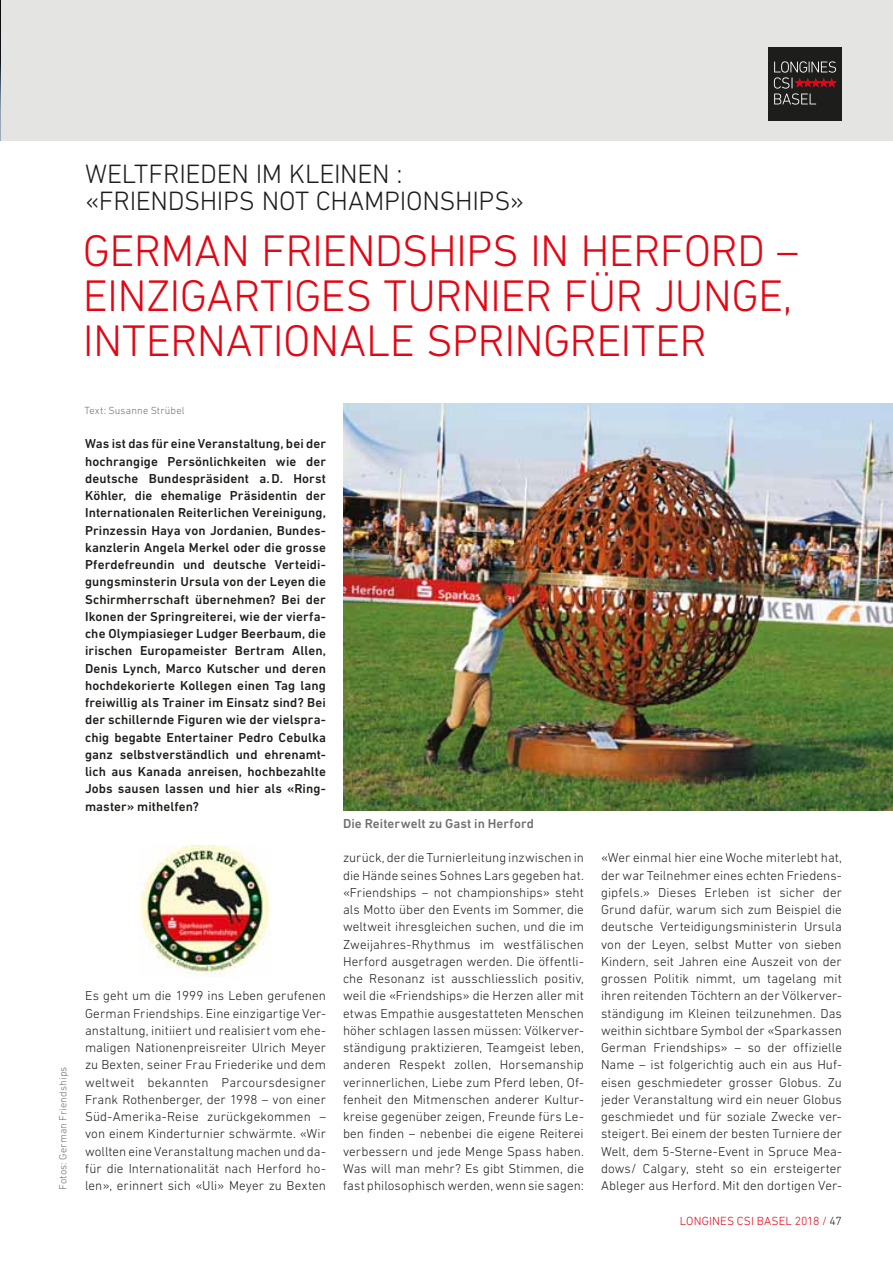
<style>
.page{position:relative;width:893px;height:1263px;background:#fff}
.page>*{position:absolute;margin:0;border:0;box-sizing:border-box;transform-origin:0 0}
.t1{font:300 45px/45px "DIN Next LT Pro";letter-spacing:-.015em;color:#e30614}
.t2{font:300 27px/27px "DIN Next LT Pro";letter-spacing:-.01em;color:#1d1d1b}
.t3{font:300 13.2px/17.2px "DIN Next LT Pro";letter-spacing:.005em;color:#1d1d1b;text-align:justify}
.t4{font:500 13.2px/17.2px "DIN Next LT Pro";letter-spacing:.01em;color:#1d1d1b;text-align:justify}
.t5{font:500 13.2px "DIN Next LT Pro";letter-spacing:.01em;color:#6f6f6e}
.t6{font:300 12px "DIN Next LT Pro";letter-spacing:.01em;color:#e30614}
.t7{font:300 10.5px "DIN Next LT Pro";letter-spacing:.015em;color:#6f6f6e}
.s1{color:#1d1d1b}
</style>
<div class="page">
<div style="left:0;top:0;width:893px;height:140px;background:#e4e4e3"></div>
<div style="left:768px;top:47px;width:74px;height:74px;background:#1d1d1b"></div>
<svg style="left:774px;top:61px;width:62px;height:44px"></svg>
<img style="left:0;top:0;width:1px;height:999px">
<img style="left:138px;top:845px;width:132px;height:132px">
<img style="left:343px;top:404px;width:550px;height:406px">
<h2 class="t2" style="left:85px;top:163px;width:441px">WELTFRIEDEN IM KLEINEN : «FRIENDSHIPS NOT CHAMPIONSHIPS»</h2>
<h1 class="t1" style="left:83px;top:233px;width:717px">GERMAN FRIENDSHIPS IN HERFORD –<br>EINZIGARTIGES TURNIER FÜR JUNGE,<br>INTERNATIONALE SPRINGREITER</h1>
<p class="t7" style="left:85px;top:407px;width:102px">Text: Susanne Strübel</p>
<p class="t4" style="left:85px;top:436px;width:242px">Was ist das für eine Veranstaltung, bei der hochrangige Persönlichkeiten wie der deutsche Bundespräsident a. D. Horst Köhler, die ehemalige Präsidentin der Internationalen Reiterlichen Vereinigung, Prinzessin Haya von Jordanien, Bundes&shy;kanzlerin Angela Merkel oder die grosse Pferdefreundin und deutsche Verteidi&shy;gungsminsterin Ursula von der Leyen die Schirmherrschaft übernehmen? Bei der Ikonen der Springreiterei, wie der vierfa&shy;che Olympiasieger Ludger Beerbaum, die irischen Europameister Bertram Allen, Denis Lynch, Marco Kutscher und deren hochdekorierte Kollegen einen Tag lang freiwillig als Trainer im Einsatz sind? Bei der schillernde Figuren wie der vielspra&shy;chig begabte Entertainer Pedro Cebulka ganz selbstverständlich und ehrenamt&shy;lich aus Kanada anreisen, hochbezahlte Jobs sausen lassen und hier als «Ring&shy;master» mithelfen?</p>
<p class="t7" style="left:59px;top:1190px;width:125px;rotate:-90deg">Fotos: German Friendships</p>
<p class="t3" style="left:85px;top:988px;width:242px">Es geht um die 1999 ins Leben gerufenen German Friendships. Eine einzigartige Ver&shy;anstaltung, initiiert und realisiert vom ehe&shy;maligen Nationenpreisreiter Ulrich Meyer zu Bexten, seiner Frau Friederike und dem weltweit bekannten Parcoursdesigner Frank Rothenberger, der 1998 – von einer Süd-Amerika-Reise zurückgekommen – von einem Kinderturnier schwärmte. «Wir wollten eine Veranstaltung machen und da&shy;für die Internationalität nach Herford ho&shy;len», erinnert sich «Uli» Meyer zu Bexten</p>
<p class="t5" style="left:343px;top:819px;width:193px">Die Reiterwelt zu Gast in Herford</p>
<p class="t3" style="left:343px;top:850px;width:242px">zurück, der die Turnierleitung inzwischen in die Hände seines Sohnes Lars gegeben hat. «Friendships – not championships» steht als Motto über den Events im Sommer, die weltweit ihresgleichen suchen, und die im Zweijahres-Rhythmus im westfälischen Herford ausgetragen werden. Die öffentli&shy;che Resonanz ist ausschliesslich positiv, weil die «Friendships» die Herzen aller mit etwas Empathie ausgestatteten Menschen höher schlagen lassen müssen: Völkerver&shy;ständigung praktizieren, Teamgeist leben, anderen Respekt zollen, Horsemanship verinnerlichen, Liebe zum Pferd leben, Of&shy;fenheit den Mitmenschen anderer Kultur&shy;kreise gegenüber zeigen, Freunde fürs Le&shy;ben finden – nebenbei die eigene Reiterei verbessern und jede Menge Spass haben.<br>Was will man mehr? Es gibt Stimmen, die fast philosophisch werden, wenn sie sagen:</p>
<p class="t3" style="left:601px;top:850px;width:242px">«Wer einmal hier eine Woche miterlebt hat, der war Teilnehmer eines echten Friedens&shy;gipfels.» Dieses Erleben ist sicher der Grund dafür, warum sich zum Beispiel die deutsche Verteidigungsministerin Ursula von der Leyen, selbst Mutter von sieben Kindern, seit Jahren eine Auszeit von der grossen Politik nimmt, um tagelang mit ihren reitenden Töchtern an der Völkerver&shy;ständigung im Kleinen teilzunehmen. Das weithin sichtbare Symbol der «Sparkassen German Friendships» – so der offizielle Name – ist folgerichtig auch ein aus Huf&shy;eisen geschmiedeter grosser Globus. Zu jeder Veranstaltung wird ein neuer Globus geschmiedet und für soziale Zwecke ver&shy;steigert. Bei einem der besten Turniere der Welt, dem 5-Sterne-Event in Spruce Mea&shy;dows/ Calgary, steht so ein ersteigerter</p>
<p class="t3" style="left:601px;top:1178px;width:242px">Ableger aus Herford. Mit den dortigen Ver-</p>
<p class="t6" style="left:680px;top:1216px;width:164px">LONGINES CSI BASEL 2018 / <span class="s1">47</span></p>
</div>
